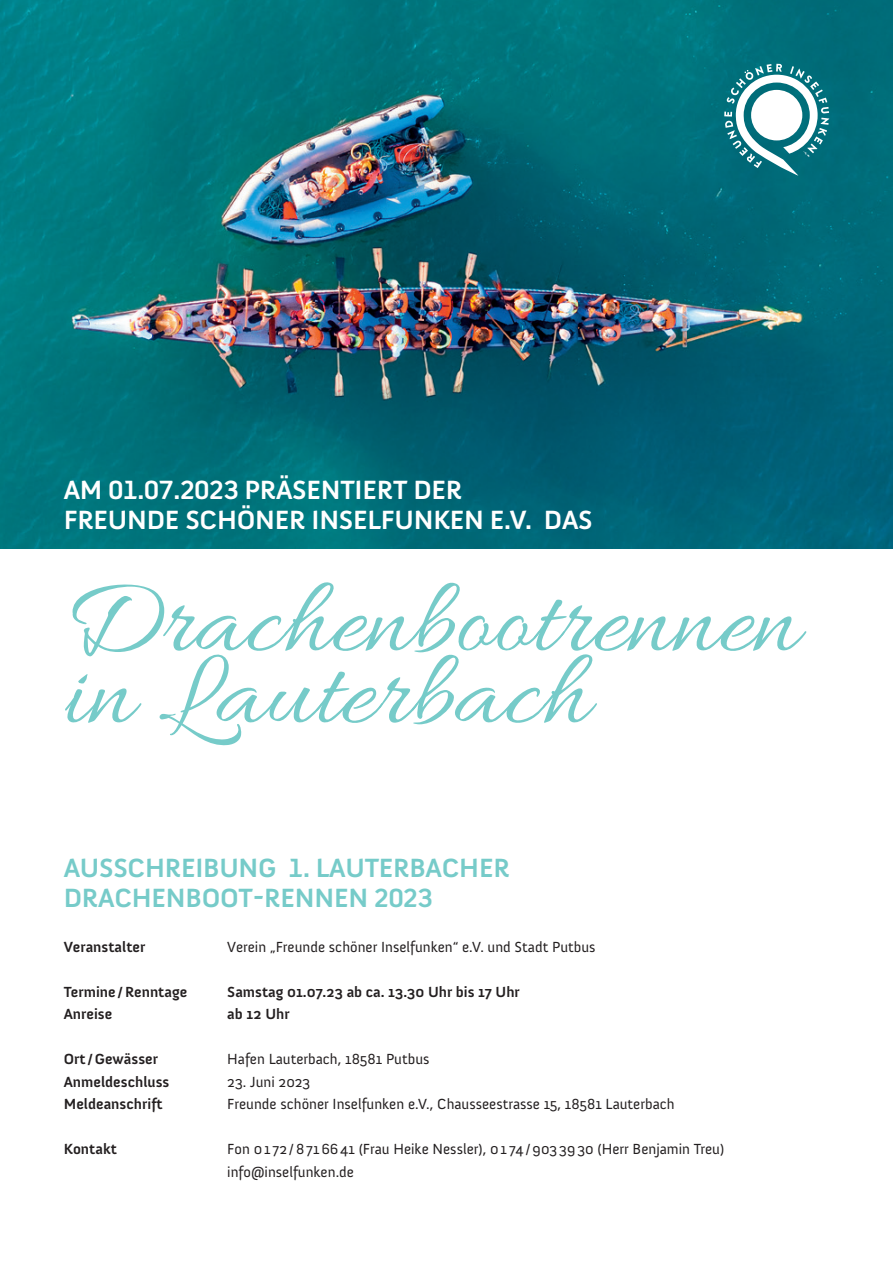
<style>
.page{position:relative;width:893px;height:1263px;background:#fff}
.page>*{position:absolute;margin:0;border:0;box-sizing:border-box;transform-origin:0 0}
.t1{font:110.7px "Allura";color:#76cbc9}
.t2{font:700 27px/30px "Anivers";letter-spacing:-.01em;color:#fff}
.t3{font:700 27px/30px "Anivers";letter-spacing:-.01em;color:#76cbc9}
.t4{font:15px/22.5px "Anivers";color:#231f20}
.t5{font:700 15px "Anivers";color:#231f20}
</style>
<div class="page">
<img style="left:0;top:0;width:893px;height:549px">
<svg style="left:724px;top:64px;width:105px;height:112px"></svg>
<h2 class="t2" style="left:64px;top:475px;width:530px">AM 01.07.2023 PRÄSENTIERT DER<br>FREUNDE SCHÖNER INSELFUNKEN E.V. DAS</h2>
<h1 class="t1" style="left:64px;top:559px;width:737px">Drachenbootrennen</h1>
<h1 class="t1" style="left:64px;top:631px;width:527px">in Lauterbach</h1>
<h2 class="t3" style="left:64px;top:853px;width:448px">AUSSCHREIBUNG 1. LAUTERBACHER<br>DRACHENBOOT-RENNEN 2023</h2>
<p class="t5" style="left:64px;top:938px;width:83px">Veranstalter</p>
<p class="t4" style="left:227px;top:935px;width:370px">Verein „Freunde schöner Inselfunken“ e.V. und Stadt Putbus</p>
<p class="t5" style="left:64px;top:983px;width:125px">Termine/Renntage</p>
<p class="t5" style="left:227px;top:983px;width:294px">Samstag 01.07.23 ab ca. 13.30 Uhr bis 17 Uhr</p>
<p class="t5" style="left:64px;top:1006px;width:50px">Anreise</p>
<p class="t5" style="left:227px;top:1006px;width:64px">ab 12 Uhr</p>
<p class="t5" style="left:64px;top:1051px;width:96px">Ort /Gewässer</p>
<p class="t4" style="left:227px;top:1048px;width:204px">Hafen Lauterbach, 18581 Putbus</p>
<p class="t5" style="left:64px;top:1073px;width:107px">Anmeldeschluss</p>
<p class="t4" style="left:227px;top:1070px;width:85px">23. Juni 2023</p>
<p class="t5" style="left:64px;top:1096px;width:100px">Meldeanschrift</p>
<p class="t4" style="left:227px;top:1093px;width:449px">Freunde schöner Inselfunken e.V., Chausseestrasse 15, 18581 Lauterbach</p>
<p class="t5" style="left:64px;top:1141px;width:55px">Kontakt</p>
<p class="t4" style="left:227px;top:1138px;width:498px">Fon 01 72/8716641 (Frau Heike Nessler), 01 74/9033930 (Herr Benjamin Treu) info@inselfunken.de</p>
</div>
